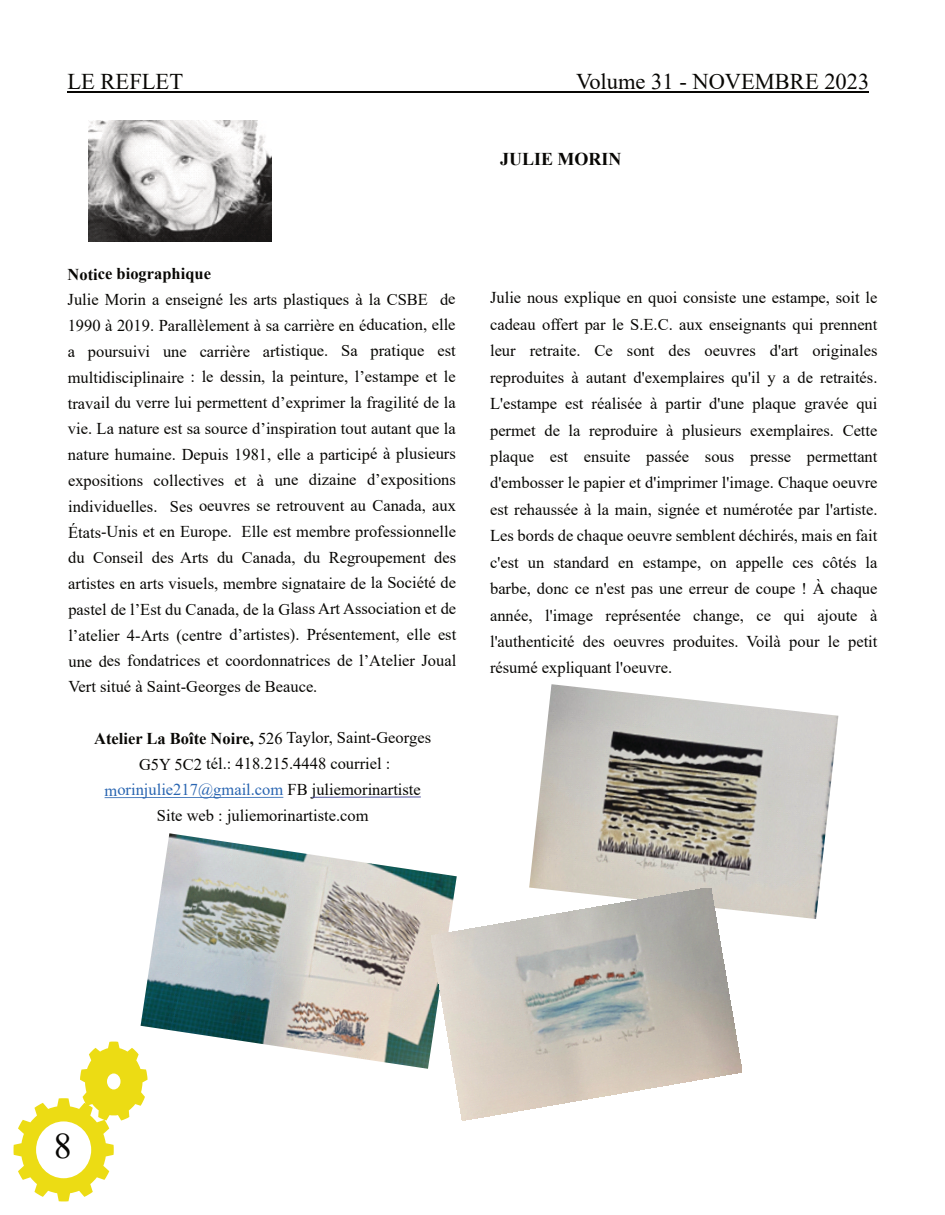
<style>
.page{position:relative;width:945px;height:1215px;background:#fff}
.page>*{position:absolute;margin:0;border:0;box-sizing:border-box;transform-origin:0 0}
.t1{font:36px "Times New Roman";color:#080704}
.t2{font:22.5px "Times New Roman";color:#080704}
.t3{font:700 18px "Times New Roman";color:#080704}
.t4{font:16.5px/25.8px "Times New Roman";color:#080704;text-align:justify}
.t5{font:700 16.5px "Times New Roman";color:#080704}
.s1{font-weight:700}
.s2{color:#2965b1}
</style>
<div class="page">
<hr style="left:105px;top:797px;width:178px;height:1px;background:#2965b1">
<hr style="left:312px;top:797px;width:109px;height:1px;background:#2b2f89">
<img style="left:89px;top:121px;width:183px;height:121px">
<img style="left:141px;top:833px;width:316px;height:236px">
<img style="left:529px;top:684px;width:309px;height:235px">
<img style="left:431px;top:888px;width:311px;height:232px">
<hr style="left:68px;top:91px;width:801px;height:1px;background:#080704">
<svg style="left:13px;top:1041px;width:135px;height:161px"></svg>
<h2 class="t2" style="left:68px;top:73px;width:117px">LE REFLET</h2>
<h2 class="t2" style="left:576px;top:73px;width:295px">Volume 31 - NOVEMBRE 2023</h2>
<p class="t3" style="left:500px;top:153px;width:123px">JULIE MORIN</p>
<p class="t5" style="left:68px;top:268px;width:145px">Notice biographique</p>
<p class="t4" style="left:68px;top:288px;width:390px">Julie Morin a enseigné les arts plastiques à la CSBE de 1990 à 2019. Parallèlement à sa carrière en éducation, elle a poursuivi une carrière artistique. Sa pratique est multidisciplinaire : le dessin, la peinture, l’estampe et le travail du verre lui permettent d’exprimer la fragilité de la vie. La nature est sa source d’inspiration tout autant que la nature humaine. Depuis 1981, elle a participé à plusieurs expositions collectives et à une dizaine d’expositions individuelles. Ses oeuvres se retrouvent au Canada, aux États-Unis et en Europe. Elle est membre professionnelle du Conseil des Arts du Canada, du Regroupement des artistes en arts visuels, membre signataire de la Société de pastel de l’Est du Canada, de la Glass Art Association et de l’atelier 4-Arts (centre d’artistes). Présentement, elle est une des fondatrices et coordonnatrices de l’Atelier Joual Vert situé à Saint-Georges de Beauce.</p>
<p class="t4" style="left:94px;top:727px;width:339px;text-align:center"><span class="s1">Atelier La Boîte Noire,</span> 526 Taylor, Saint-Georges G5Y 5C2 tél.: 418.215.4448 courriel : <span class="s2">morinjulie217@gmail.com</span> FB juliemorinartiste Site web : juliemorinartiste.com</p>
<p class="t4" style="left:490px;top:286px;width:389px;line-height:26.4px">Julie nous explique en quoi consiste une estampe, soit le cadeau offert par le S.E.C. aux enseignants qui prennent leur retraite. Ce sont des oeuvres d'art originales reproduites à autant d'exemplaires qu'il y a de retraités.<br>L'estampe est réalisée à partir d'une plaque gravée qui permet de la reproduire à plusieurs exemplaires. Cette plaque est ensuite passée sous presse permettant d'embosser le papier et d'imprimer l'image. Chaque oeuvre est rehaussée à la main, signée et numérotée par l'artiste.<br>Les bords de chaque oeuvre semblent déchirés, mais en fait c'est un standard en estampe, on appelle ces côtés la barbe, donc ce n'est pas une erreur de coupe ! À chaque année, l'image représentée change, ce qui ajoute à l'authenticité des oeuvres produites. Voilà pour le petit résumé expliquant l'oeuvre.</p>
<h1 class="t1" style="left:54px;top:1133px;width:19px">8</h1>
</div>
